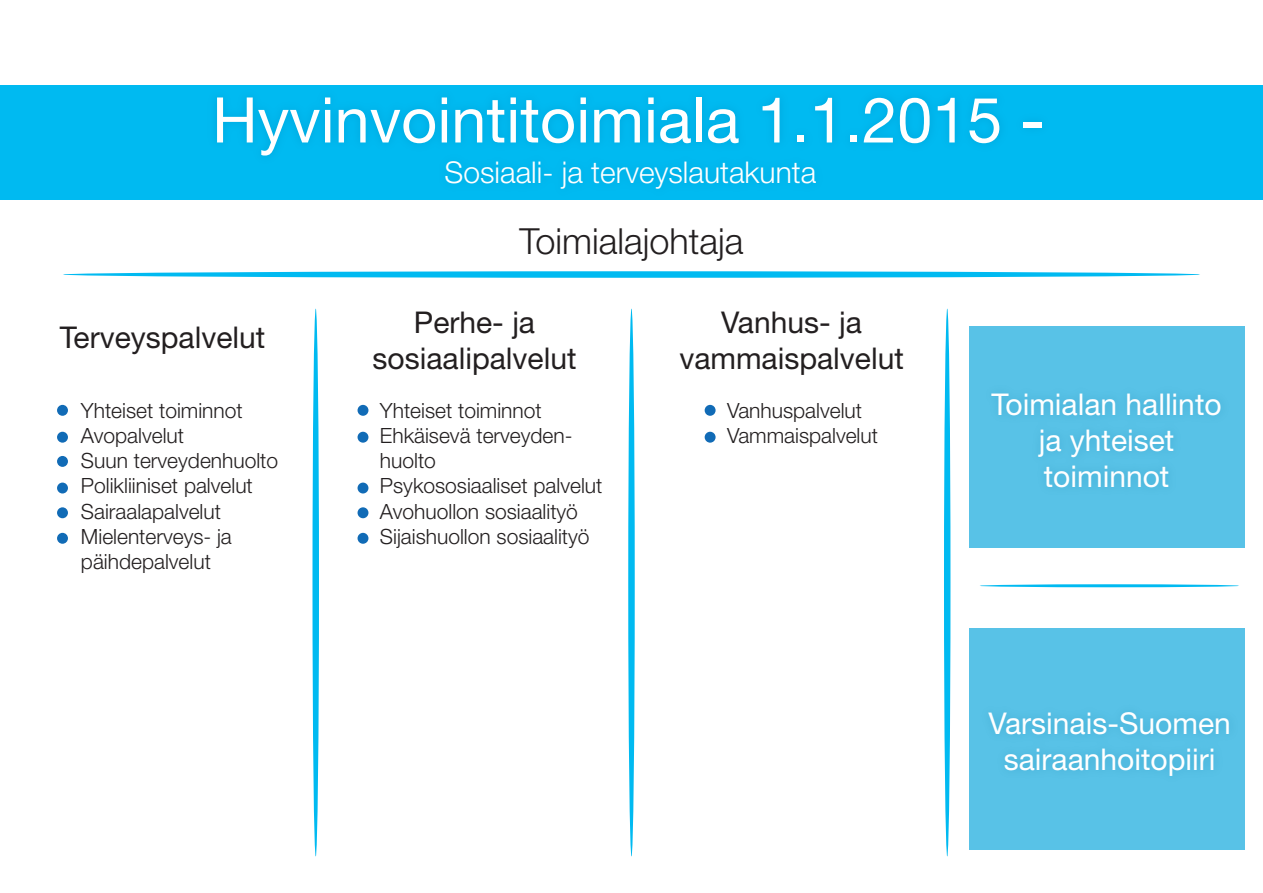
<style>
.page{position:relative;width:1263px;height:893px;background:#fff}
.page>*{position:absolute;margin:0;border:0;box-sizing:border-box;transform-origin:0 0}
.t1{font:63px "Helvetica Neue LT Std";color:#fff}
.t2{font:300 36px "Helvetica Neue LT Std";color:#231f20}
.t3{font:30px/36px "Helvetica Neue LT Std";color:#fff;text-align:center}
.t4{font:30px/36px "Helvetica Neue LT Std";color:#231f20;text-align:center}
.t5{font:300 30px "Helvetica Neue LT Std";color:#fff}
.t6{font:300 21px/25.2px "Helvetica Neue LT Std";color:#231f20}
</style>
<div class="page">
<div style="left:969px;top:629px;width:275px;height:220px;background:#58c2e7"></div>
<div style="left:969px;top:326px;width:275px;height:221px;background:#58c2e7"></div>
<div style="left:0;top:86px;width:1263px;height:114px;background:#00baf1"></div>
<img style="left:147px;top:85px;width:963px;height:60px">
<div style="left:63px;top:271px;width:1137px;height:7px;background:#00baf1;border-radius:50%"></div>
<div style="left:628px;top:308px;width:7px;height:549px;background:#00baf1;border-radius:50%"></div>
<div style="left:944px;top:308px;width:6px;height:549px;background:#00baf1;border-radius:50%"></div>
<hr style="left:979px;top:584px;width:260px;height:3px;background:#00baf1;border-radius:50%">
<img style="left:949px;top:377px;width:296px;height:162px">
<div style="left:57px;top:405px;width:11px;height:11px;background:#116bb6;border-radius:50%"></div>
<div style="left:57px;top:432px;width:11px;height:11px;background:#116bb6;border-radius:50%"></div>
<div style="left:57px;top:456px;width:11px;height:11px;background:#116bb6;border-radius:50%"></div>
<div style="left:57px;top:483px;width:11px;height:10px;background:#116bb6;border-radius:50%"></div>
<div style="left:57px;top:507px;width:11px;height:11px;background:#116bb6;border-radius:50%"></div>
<div style="left:57px;top:533px;width:11px;height:11px;background:#116bb6;border-radius:50%"></div>
<div style="left:705px;top:405px;width:10px;height:11px;background:#116bb6;border-radius:50%"></div>
<div style="left:705px;top:432px;width:10px;height:11px;background:#116bb6;border-radius:50%"></div>
<div style="left:358px;top:405px;width:10px;height:11px;background:#116bb6;border-radius:50%"></div>
<div style="left:358px;top:432px;width:10px;height:11px;background:#116bb6;border-radius:50%"></div>
<div style="left:358px;top:483px;width:10px;height:10px;background:#116bb6;border-radius:50%"></div>
<div style="left:358px;top:507px;width:10px;height:11px;background:#116bb6;border-radius:50%"></div>
<div style="left:358px;top:533px;width:10px;height:11px;background:#116bb6;border-radius:50%"></div>
<div style="left:312px;top:308px;width:7px;height:549px;background:#00baf1;border-radius:50%"></div>
<h1 class="t1" style="left:212px;top:83px;width:834px">Hyvinvointitoimiala 1.1.2015 -</h1>
<h3 class="t5" style="left:444px;top:154px;width:373px">Sosiaali- ja terveyslautakunta</h3>
<h3 class="t4" style="left:60px;top:319px;width:207px">Terveyspalvelut</h3>
<h2 class="t2" style="left:519px;top:219px;width:226px">Toimialajohtaja</h2>
<h3 class="t4" style="left:373px;top:304px;width:205px">Perhe- ja sosiaalipalvelut</h3>
<h3 class="t4" style="left:679px;top:304px;width:226px">Vanhus- ja vammaispalvelut</h3>
<p class="t6" style="left:81px;top:397px;width:199px">Yhteiset toiminnot<br>Avopalvelut<br>Suun terveydenhuolto<br>Polikliiniset palvelut<br>Sairaalapalvelut<br>Mielenterveys- ja päihdepalvelut</p>
<p class="t6" style="left:727px;top:397px;width:152px">Vanhuspalvelut<br>Vammaispalvelut</p>
<p class="t6" style="left:380px;top:397px;width:224px">Yhteiset toiminnot<br>Ehkäisevä terveyden&shy;huolto<br>Psykososiaaliset palvelut<br>Avohuollon sosiaalityö<br>Sijaishuollon sosiaalityö</p>
<h3 class="t3" style="left:991px;top:386px;width:232px">Toimialan hallinto ja yhteiset toiminnot</h3>
<h3 class="t3" style="left:988px;top:705px;width:244px">Varsinais-Suomen sairaanhoitopiiri</h3>
</div>
